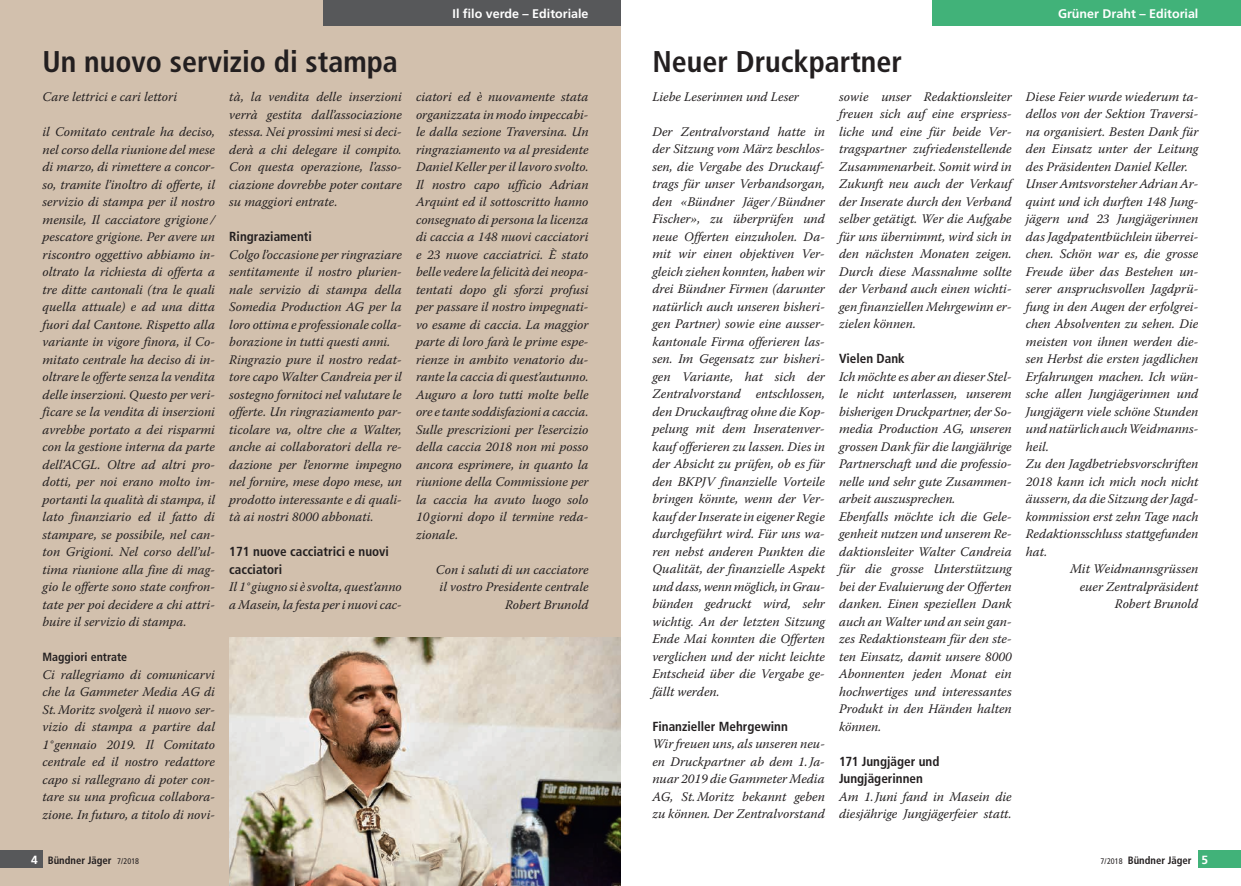
<style>
.page{position:relative;width:1241px;height:886px;background:#fff}
.page>*{position:absolute;margin:0;border:0;box-sizing:border-box;transform-origin:0 0}
.t1{font:700 condensed 30px "Frutiger";color:#231f20}
.t2{font:italic 13.12px/17.5px "Warnock Pro";color:#231f20;text-align:justify}
.t3{font:700 condensed 13.12px/17.5px "Frutiger";color:#231f20}
.t4{font:700 12.5px "Frutiger";color:#fff}
.t5{font:700 condensed 11.88px "Frutiger";color:#231f20}
.t6{font:700 condensed 10.62px "Frutiger";color:#231f20}
.s1{font-stretch:normal;font-size:11.88px;color:#fff}
.s2{font-weight:400;font-size:8.12px}
</style>
<div class="page">
<div style="left:0;top:1px;width:620px;height:885px;background:#d2c0ad"></div>
<img style="left:229px;top:638px;width:391px;height:248px">
<div style="left:932px;top:1px;width:308px;height:24px;background:#41b279"></div>
<div style="left:1198px;top:850px;width:42px;height:18px;background:#41b279"></div>
<div style="left:322px;top:1px;width:298px;height:24px;background:#57585a"></div>
<div style="left:0;top:850px;width:43px;height:18px;background:#57585a"></div>
<p class="t4" style="left:452px;top:6px;width:137px">Il filo verde – Editoriale</p>
<p class="t4" style="left:1057px;top:6px;width:142px">Grüner Draht – Editorial</p>
<h1 class="t1" style="left:43px;top:44px;width:357px">Un nuovo servizio di stampa</h1>
<h1 class="t1" style="left:652px;top:44px;width:251px">Neuer Druckpartner</h1>
<p class="t2" style="left:43px;top:88px;width:136px">Care lettrici e cari lettori</p>
<p class="t2" style="left:43px;top:123px;width:174px">il Comitato centrale ha deciso, nel corso della riunione del mese di marzo, di rimettere a concor&shy;so, tramite l’inoltro di offerte, il servizio di stampa per il nostro mensile, Il cacciatore grigione / pescatore grigione. Per avere un riscontro oggettivo abbiamo in&shy;oltrato la richiesta di offerta a tre ditte cantonali (tra le quali quella attuale) e ad una ditta fuori dal Cantone. Rispetto alla variante in vigore finora, il Co&shy;mitato centrale ha deciso di in&shy;oltrare le offerte senza la vendita delle inserzioni. Questo per veri&shy;ficare se la vendita di inserzioni avrebbe portato a dei risparmi con la gestione interna da parte dell’ACGL. Oltre ad altri pro&shy;dotti, per noi erano molto im&shy;portanti la qualità di stampa, il lato finanziario ed il fatto di stampare, se possibile, nel can&shy;ton Grigioni. Nel corso dell’ul&shy;tima riunione alla fine di mag&shy;gio le offerte sono state confron&shy;tate per poi decidere a chi attri&shy;buire il servizio di stampa.</p>
<p class="t5" style="left:43px;top:650px;width:86px">Maggiori entrate</p>
<p class="t2" style="left:43px;top:665px;width:174px">Ci rallegriamo di comunicarvi che la Gammeter Media AG di St.Moritz svolgerà il nuovo ser&shy;vizio di stampa a partire dal 1° gennaio 2019. Il Comitato centrale ed il nostro redattore capo si rallegrano di poter con&shy;tare su una proficua collabora&shy;zione. In futuro, a titolo di novi-</p>
<p class="t2" style="left:839px;top:88px;width:174px">sowie unser Redaktionsleiter freuen sich auf eine erspriess&shy;liche und eine für beide Ver&shy;tragspartner zufriedenstellende Zusammenarbeit. Somit wird in Zukunft neu auch der Verkauf der Inserate durch den Verband selber getätigt. Wer die Aufgabe für uns übernimmt, wird sich in den nächsten Monaten zeigen.<br>Durch diese Massnahme sollte der Verband auch einen wichti&shy;gen finanziellen Mehrgewinn er&shy;zielen können.</p>
<p class="t3" style="left:839px;top:350px;width:67px">Vielen Dank</p>
<p class="t2" style="left:839px;top:367px;width:174px;text-align:left">Ich möchte es aber an dieser Stel&shy;le nicht unterlassen, unserem bisherigen Druckpartner, der So&shy;media Production AG, unseren grossen Dank für die langjährige<br>Partnerschaft und die professio&shy;nelle und sehr gute Zusammen&shy;arbeit auszusprechen.<br>Ebenfalls möchte ich die Gele&shy;genheit nutzen und unserem Re&shy;daktionsleiter Walter Candreia für die grosse Unterstützung bei der Evaluierung der Offerten danken. Einen speziellen Dank auch an Walter und an sein gan&shy;zes Redaktionsteam für den ste&shy;ten Einsatz, damit unsere 8000<br>Abonnenten jeden Monat ein hochwertiges und interessantes<br>Produkt in den Händen halten können.</p>
<p class="t3" style="left:839px;top:752px;width:102px">171 Jungjäger und<br>Jungjägerinnen</p>
<p class="t2" style="left:839px;top:787px;width:174px">Am 1.Juni fand in Masein die diesjährige Jungjägerfeier statt.</p>
<p class="t2" style="left:652px;top:88px;width:148px">Liebe Leserinnen und Leser</p>
<p class="t2" style="left:652px;top:123px;width:174px">Der Zentralvorstand hatte in der Sitzung vom März beschlos&shy;sen, die Vergabe des Druckauf&shy;trags für unser Verbandsorgan, den «Bündner Jäger/Bündner Fischer», zu überprüfen und neue Offerten einzuholen. Da&shy;mit wir einen objektiven Ver&shy;gleich ziehen konnten, haben wir drei Bündner Firmen (darunter natürlich auch unseren bisheri&shy;gen Partner) sowie eine ausser&shy;kantonale Firma offerieren las&shy;sen. Im Gegensatz zur bisheri&shy;gen Variante, hat sich der Zentralvorstand entschlossen, den Druckauftrag ohne die Kop&shy;pelung mit dem Inseratenver&shy;kauf offerieren zu lassen. Dies in der Absicht zu prüfen, ob es für den BKPJV finanzielle Vorteile bringen könnte, wenn der Ver&shy;kauf der Inserate in eigener Regie durchgeführt wird. Für uns wa&shy;ren nebst anderen Punkten die Qualität, der finanzielle Aspekt und dass, wenn möglich, in Grau&shy;bünden gedruckt wird, sehr wichtig. An der letzten Sitzung Ende Mai konnten die Offerten verglichen und der nicht leichte Entscheid über die Vergabe ge&shy;fällt werden.</p>
<p class="t3" style="left:652px;top:718px;width:137px">Finanzieller Mehrgewinn</p>
<p class="t2" style="left:652px;top:735px;width:174px">Wir freuen uns, als unseren neu&shy;en Druckpartner ab dem 1.Ja&shy;nuar 2019 die Gammeter Media AG, St.Moritz bekannt geben zu können. Der Zentralvorstand</p>
<p class="t2" style="left:416px;top:88px;width:174px">ciatori ed è nuovamente stata organizzata in modo impeccabi&shy;le dalla sezione Traversina. Un ringraziamento va al presidente Daniel Keller per il lavoro svolto.<br>Il nostro capo ufficio Adrian Arquint ed il sottoscritto hanno consegnato di persona la licenza di caccia a 148 nuovi cacciatori e 23 nuove cacciatrici. È stato belle vedere la felicità dei neopa&shy;tentati dopo gli sforzi profusi per passare il nostro impegnati&shy;vo esame di caccia. La maggior parte di loro farà le prime espe&shy;rienze in ambito venatorio du&shy;rante la caccia di quest’autunno.<br>Auguro a loro tutti molte belle ore e tante soddisfazioni a caccia.<br>Sulle prescrizioni per l’esercizio della caccia 2018 non mi posso ancora esprimere, in quanto la riunione della Commissione per la caccia ha avuto luogo solo 10giorni dopo il termine reda&shy;zionale.</p>
<p class="t2" style="left:436px;top:560px;width:154px;text-align:right">Con i saluti di un cacciatore il vostro Presidente centrale<br>Robert Brunold</p>
<p class="t2" style="left:229px;top:88px;width:174px">tà, la vendita delle inserzioni verrà gestita dall’associazione stessa. Nei prossimi mesi si deci&shy;derà a chi delegare il compito.<br>Con questa operazione, l’asso&shy;ciazione dovrebbe poter contare su maggiori entrate.</p>
<p class="t3" style="left:229px;top:228px;width:84px">Ringraziamenti</p>
<p class="t2" style="left:229px;top:245px;width:174px;text-align:left">Colgo l’occasione per ringraziare sentitamente il nostro plurien&shy;nale servizio di stampa della<br>Somedia Production AG per la loro ottima e professionale colla&shy;borazione in tutti questi anni.<br>Ringrazio pure il nostro redat&shy;tore capo Walter Candreia per il sostegno fornitoci nel valutare le offerte. Un ringraziamento par&shy;ticolare va, oltre che a Walter, anche ai collaboratori della re&shy;dazione per l’enorme impegno nel fornire, mese dopo mese, un prodotto interessante e di quali&shy;tà ai nostri 8000 abbonati.</p>
<p class="t3" style="left:229px;top:543px;width:161px">171 nuove cacciatrici e nuovi cacciatori</p>
<p class="t2" style="left:229px;top:578px;width:174px">Il 1° giugno si è svolta, quest’anno a Masein, la festa per i nuovi cac-</p>
<p class="t2" style="left:1025px;top:87px;width:174px;text-align:left">Diese Feier wurde wiederum ta&shy;dellos von der Sektion Traversi&shy;na organisiert. Besten Dank für den Einsatz unter der Leitung des Präsidenten Daniel Keller.<br>Unser Amtsvorsteher Adrian Ar&shy;quint und ich durften 148 Jung&shy;jägern und 23 Jungjägerinnen das Jagdpatentbüchlein überrei&shy;chen. Schön war es, die grosse<br>Freude über das Bestehen un&shy;serer anspruchsvollen Jagdprü&shy;fung in den Augen der erfolgrei&shy;chen Absolventen zu sehen. Die meisten von ihnen werden die&shy;sen Herbst die ersten jagdlichen<br>Erfahrungen machen. Ich wün&shy;sche allen Jungjägerinnen und<br>Jungjägern viele schöne Stunden und natürlich auch Weidmanns&shy;heil.<br>Zu den Jagdbetriebsvorschriften<br>2018 kann ich mich noch nicht äussern, da die Sitzung der Jagd&shy;kommission erst zehn Tage nach<br>Redaktionsschluss stattgefunden hat.</p>
<p class="t2" style="left:1069px;top:560px;width:130px;text-align:right">Mit Weidmannsgrüssen euer Zentralpräsident<br>Robert Brunold</p>
<p class="t6" style="left:31px;top:854px;width:109px"><span class="s1">4</span> Bündner Jäger <span class="s2">7/2018</span></p>
<p class="t6" style="left:1100px;top:854px;width:109px"><span class="s2">7/2018</span> Bündner Jäger <span class="s1">5</span></p>
</div>
